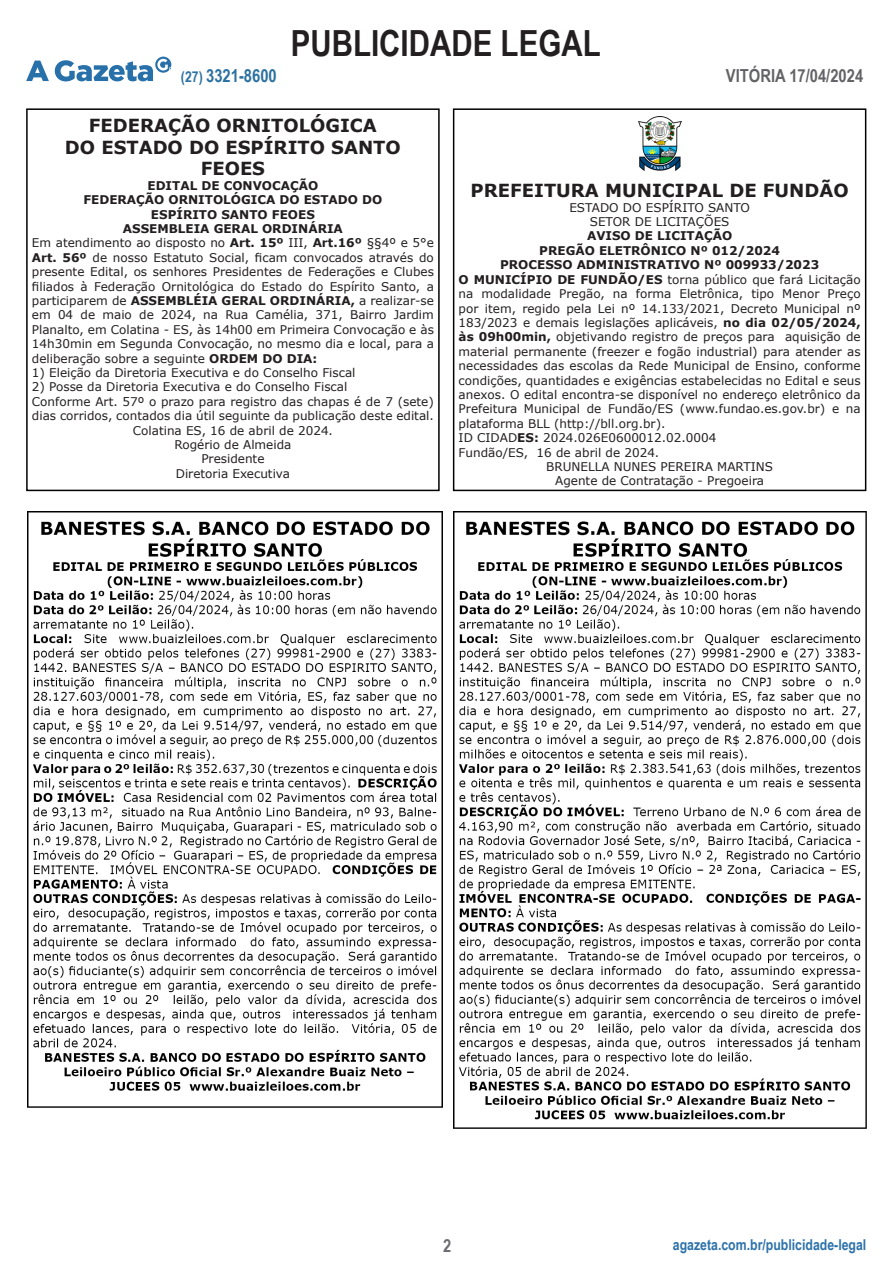
<style>
.page{position:relative;width:893px;height:1263px;background:#fff}
.page>*{position:absolute;margin:0;border:0;box-sizing:border-box;transform-origin:0 0}
.t1{font:700 36px "Arial Narrow";color:#231f20}
.Parágrafo_padrão_PL{font:700 18px/21.6px "Verdana";color:#231f20;text-align:center}
.t2{font:700 18px "Arial Narrow";color:#636366}
.t3{font:700 18px "Arial Narrow";color:#2b71a1}
.t4{font:700 18px "Arial Narrow";color:#6c6d70}
.t5{font:700 15px "Arial Narrow";color:#2d72ab}
.Parágrafo_padrão_PL-2{font:12px/14.4px "Verdana";color:#231f20;text-align:justify}
.Parágrafo_padrão_PL-3{font:700 12px "Verdana";color:#231f20}
.s1{font-size:15px}
.s2{font-weight:700}
</style>
<div class="page">
<svg style="left:26px;top:57px;width:145px;height:24px"></svg>
<div style="left:453px;top:108px;width:413px;height:383px;border:2px solid #000"></div>
<img style="left:638px;top:116px;width:43px;height:54px">
<div style="left:26px;top:108px;width:414px;height:383px;border:2px solid #000"></div>
<img style="left:28px;top:512px;width:414px;height:595px">
<img style="left:454px;top:512px;width:412px;height:616px">
<h1 class="t1" style="left:291px;top:16px;width:311px">PUBLICIDADE LEGAL</h1>
<h2 class="t3" style="left:181px;top:62px;width:97px"><span class="s1">(27)</span> 3321-8600</h2>
<h2 class="t2" style="left:726px;top:62px;width:139px">VITÓRIA 17/04/2024</h2>
<p class="Parágrafo_padrão_PL" style="left:89px;top:114px;width:289px">FEDERAÇÃO ORNITOLÓGICA</p>
<p class="Parágrafo_padrão_PL" style="left:65px;top:136px;width:337px">DO ESTADO DO ESPÍRITO SANTO<br>FEOES</p>
<p class="Parágrafo_padrão_PL-3" style="left:147px;top:177px;width:172px">EDITAL DE CONVOCAÇÃO</p>
<p class="Parágrafo_padrão_PL-3" style="left:83px;top:191px;width:300px">FEDERAÇÃO ORNITOLÓGICA DO ESTADO DO</p>
<p class="Parágrafo_padrão_PL-3" style="left:151px;top:206px;width:165px">ESPÍRITO SANTO FEOES</p>
<p class="Parágrafo_padrão_PL-3" style="left:123px;top:220px;width:222px">ASSEMBLEIA GERAL ORDINÁRIA</p>
<p class="Parágrafo_padrão_PL-2" style="left:32px;top:236px;width:404px">Em atendimento ao disposto no <span class="s2">Art. 15º</span> III, <span class="s2">Art.16º</span> §§4º e 5°e <span class="s2">Art. 56º</span> de nosso Estatuto Social, ficam convocados através do presente Edital, os senhores Presidentes de Federações e Clubes filiados à Federação Ornitológica do Estado do Espírito Santo, a participarem de <span class="s2">ASSEMBLÉIA GERAL ORDINÁRIA,</span> a realizar-se em 04 de maio de 2024, na Rua Camélia, 371, Bairro Jardim Planalto, em Colatina - ES, às 14h00 em Primeira Convocação e às 14h30min em Segunda Convocação, no mesmo dia e local, para a deliberação sobre a seguinte <span class="s2">ORDEM DO DIA:</span></p>
<p class="Parágrafo_padrão_PL-2" style="left:32px;top:365px;width:325px">1) Eleição da Diretoria Executiva e do Conselho Fiscal</p>
<p class="Parágrafo_padrão_PL-2" style="left:32px;top:380px;width:317px">2) Posse da Diretoria Executiva e do Conselho Fiscal</p>
<p class="Parágrafo_padrão_PL-2" style="left:32px;top:394px;width:403px">Conforme Art. 57º o prazo para registro das chapas é de 7 (sete) dias corridos, contados dia útil seguinte da publicação deste edital.</p>
<p class="Parágrafo_padrão_PL-2" style="left:133px;top:423px;width:202px">Colatina ES, 16 de abril de 2024.</p>
<p class="Parágrafo_padrão_PL-2" style="left:174px;top:437px;width:119px;text-align:center">Rogério de Almeida<br>Presidente</p>
<p class="Parágrafo_padrão_PL-2" style="left:176px;top:466px;width:116px">Diretoria Executiva</p>
<p class="Parágrafo_padrão_PL" style="left:471px;top:180px;width:380px">PREFEITURA MUNICIPAL DE FUNDÃO</p>
<p class="Parágrafo_padrão_PL-2" style="left:569px;top:200px;width:182px">ESTADO DO ESPÍRITO SANTO</p>
<p class="Parágrafo_padrão_PL-2" style="left:590px;top:214px;width:141px">SETOR DE LICITAÇÕES</p>
<p class="Parágrafo_padrão_PL-3" style="left:587px;top:228px;width:147px">AVISO DE LICITAÇÃO</p>
<p class="Parágrafo_padrão_PL-3" style="left:539px;top:242px;width:242px">PREGÃO ELETRÔNICO Nº 012/2024</p>
<p class="Parágrafo_padrão_PL-3" style="left:500px;top:256px;width:321px">PROCESSO ADMINISTRATIVO Nº 009933/2023</p>
<p class="Parágrafo_padrão_PL-2" style="left:459px;top:272px;width:404px"><span class="s2">O MUNICÍPIO DE FUNDÃO/ES</span> torna público que fará Licitação na modalidade Pregão, na forma Eletrônica, tipo Menor Preço por item, regido pela Lei nº 14.133/2021, Decreto Municipal nº 183/2023 e demais legislações aplicáveis, <span class="s2">no dia 02/05/2024, às 09h00min,</span> objetivando registro de preços para aquisição de material permanente (freezer e fogão industrial) para atender as necessidades das escolas da Rede Municipal de Ensino, conforme condições, quantidades e exigências estabelecidas no Edital e seus anexos. O edital encontra-se disponível no endereço eletrônico da Prefeitura Municipal de Fundão/ES (www.fundao.es.gov.br) e na plataforma BLL (http://bll.org.br).</p>
<p class="Parágrafo_padrão_PL-2" style="left:459px;top:430px;width:259px">ID CIDAD<span class="s2">ES:</span> 2024.026E0600012.02.0004</p>
<p class="Parágrafo_padrão_PL-2" style="left:459px;top:445px;width:202px">Fundão/ES, 16 de abril de 2024.</p>
<p class="Parágrafo_padrão_PL-2" style="left:546px;top:459px;width:228px">BRUNELLA NUNES PEREIRA MARTINS</p>
<p class="Parágrafo_padrão_PL-2" style="left:555px;top:474px;width:210px">Agente de Contratação - Pregoeira</p>
<h2 class="t4" style="left:443px;top:1232px;width:10px">2</h2>
<p class="t5" style="left:673px;top:1234px;width:195px">agazeta.com.br/publicidade-legal</p>
</div>
